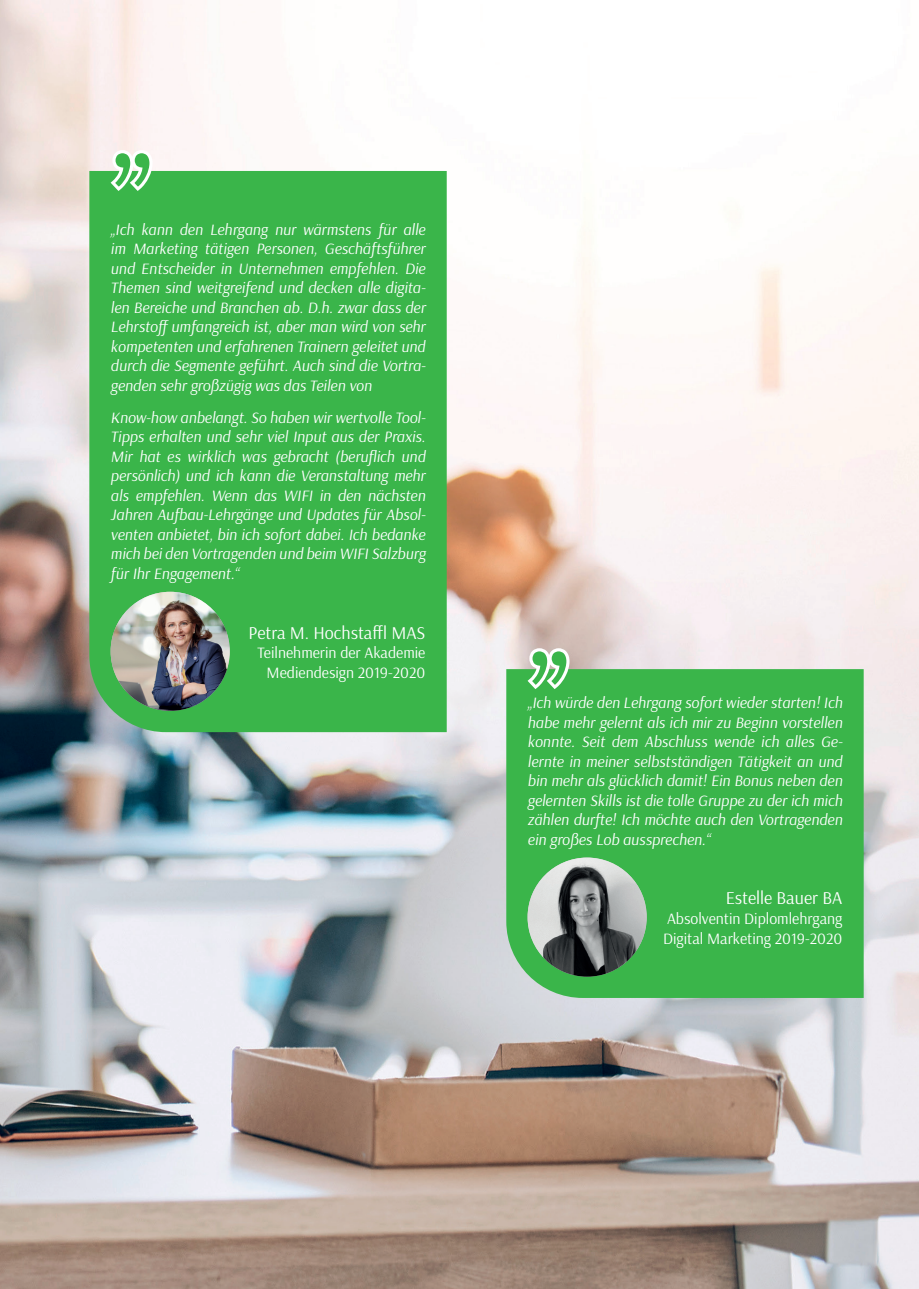
<style>
.page{position:relative;width:919px;height:1289px;background:#fff}
.page>*{position:absolute;margin:0;border:0;box-sizing:border-box;transform-origin:0 0}
.t1{font:18px "Arsenal";color:#fff}
.t2{font:italic 15.75px/19.5px "Arsenal";color:#fff;text-align:justify}
.t3{font:15.75px/19.5px "Arsenal";color:#fff}
</style>
<div class="page">
<img style="left:0;top:0;width:918px;height:1288px">
<div style="left:506px;top:669px;width:357px;height:328px;background:#3ab54a"></div>
<svg style="left:525px;top:646px;width:46px;height:45px"></svg>
<img style="left:527px;top:857px;width:119px;height:119px;border-radius:60px">
<div style="left:89px;top:171px;width:357px;height:561px;background:#3ab54a"></div>
<svg style="left:108px;top:148px;width:46px;height:45px"></svg>
<img style="left:111px;top:591px;width:119px;height:120px;border-radius:60px">
<p class="t2" style="left:111px;top:220px;width:316px">„Ich kann den Lehrgang nur wärmstens für alle im Marketing tätigen Personen, Geschäftsführer und Entscheider in Unternehmen empfehlen. Die Themen sind weitgreifend und decken alle digita&shy;len Bereiche und Branchen ab. D.h. zwar dass der Lehrstoff umfangreich ist, aber man wird von sehr kompetenten und erfahrenen Trainern geleitet und durch die Segmente geführt. Auch sind die Vortra&shy;genden sehr großzügig was das Teilen von</p>
<p class="t2" style="left:111px;top:408px;width:316px">Know-how anbelangt. So haben wir wertvolle Tool-Tipps erhalten und sehr viel Input aus der Praxis.<br>Mir hat es wirklich was gebracht (beruflich und persönlich) und ich kann die Veranstaltung mehr als empfehlen. Wenn das WIFI in den nächsten Jahren Aufbau-Lehrgänge und Updates für Absol&shy;venten anbietet, bin ich sofort dabei. Ich bedanke mich bei den Vortragenden und beim WIFI Salzburg für Ihr Engagement.“</p>
<p class="t1" style="left:248px;top:620px;width:178px">Petra M. Hochstaffl MAS</p>
<p class="t3" style="left:257px;top:642px;width:169px;text-align:center">Teilnehmerin der Akademie<br>Mediendesign 2019-2020</p>
<p class="t2" style="left:527px;top:693px;width:316px">„Ich würde den Lehrgang sofort wieder starten! Ich habe mehr gelernt als ich mir zu Beginn vorstellen konnte. Seit dem Abschluss wende ich alles Ge&shy;lernte in meiner selbstständigen Tätigkeit an und bin mehr als glücklich damit! Ein Bonus neben den gelernten Skills ist die tolle Gruppe zu der ich mich zählen durfte! Ich möchte auch den Vortragenden ein großes Lob aussprechen.“</p>
<p class="t1" style="left:725px;top:886px;width:118px">Estelle Bauer BA</p>
<p class="t3" style="left:663px;top:908px;width:181px">Absolventin Diplomlehrgang<br>Digital Marketing 2019-2020</p>
</div>
